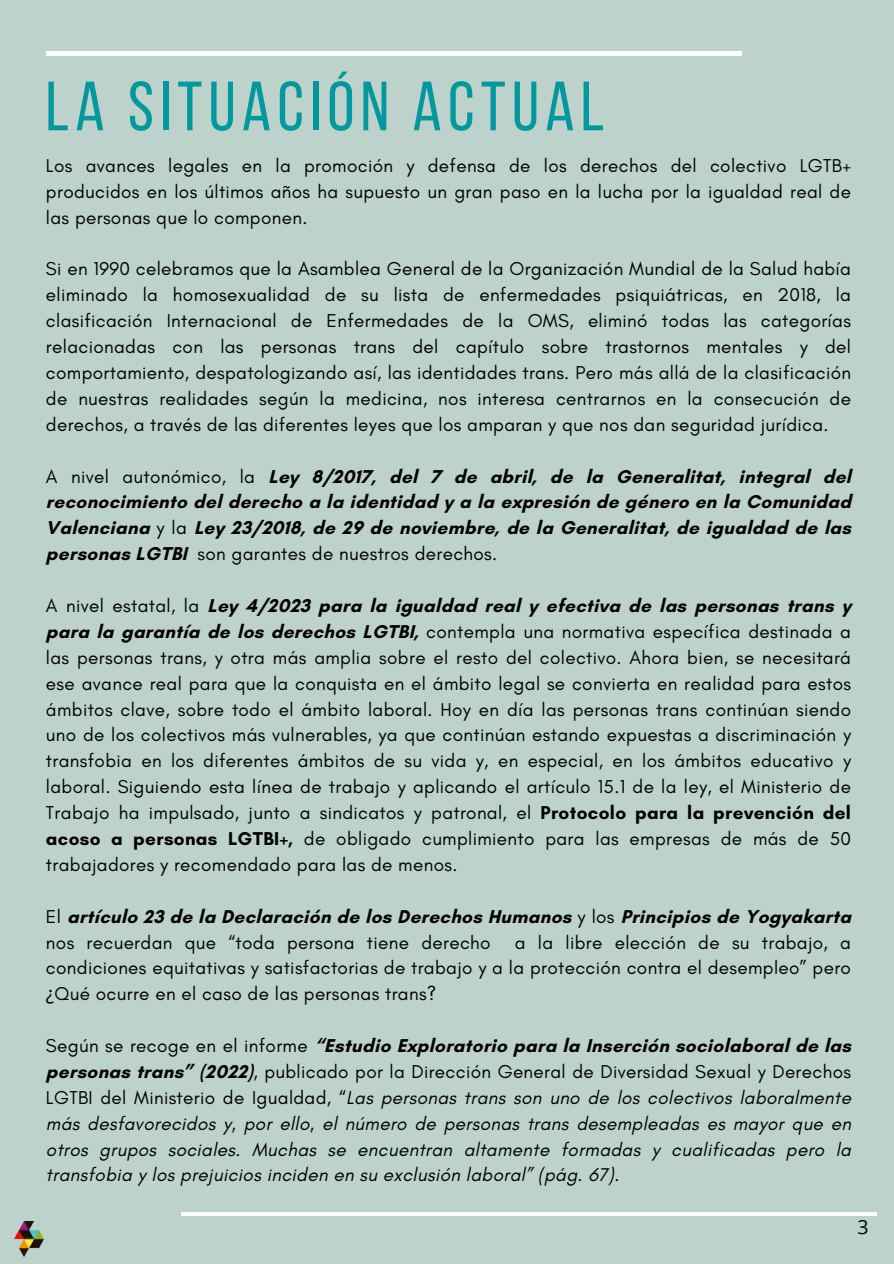
<style>
.page{position:relative;width:894px;height:1264px;background:#fff}
.page>*{position:absolute;margin:0;border:0;box-sizing:border-box;transform-origin:0 0}
.t1{font:69.45px "Bebas Neue";letter-spacing:.09em;color:#03989e}
.t2{font:19.5px "Open Sans";color:#000}
.t3{font:18.9px/25.8px "Glacial Indifference";letter-spacing:.02em;color:#000;text-align:justify}
.t4{font:italic 18.9px/25.8px "Glacial Indifference";letter-spacing:.02em;color:#000;text-align:justify}
.t5{font:700 18.9px/25.8px "Glacial Indifference";letter-spacing:.02em;color:#000;text-align:justify}
.s1{font-weight:400}
.s2{font-weight:700}
.s3{font-family:"Noto Sans"}
.s4{font-style:normal}
.s5{font-weight:700;font-style:normal}
</style>
<div class="page">
<div style="left:0;top:0;width:893px;height:1263px;background:#bcd2cb"></div>
<hr style="left:46px;top:52px;width:695px;height:3px;background:#fff">
<hr style="left:181px;top:1212px;width:696px;height:3px;background:#fff">
<img style="left:14px;top:1221px;width:30px;height:35px">
<p class="t1" style="left:46px;top:78px;width:560px">LA SITUACIÓN ACTUAL</p>
<h1 class="t3" style="left:46px;top:152px;width:806px">Los avances legales en la promoción y defensa de los derechos del colectivo LGTB+ producidos en los últimos años ha supuesto un gran paso en la lucha por la igualdad real de las personas que lo componen.</h1>
<p class="t3" style="left:46px;top:256px;width:806px">Si en 1990 celebramos que la Asamblea General de la Organización Mundial de la Salud había eliminado la homosexualidad de su lista de enfermedades psiquiátricas, en 2018, la clasificación Internacional de Enfermedades de la OMS, eliminó todas las categorías relacionadas con las personas trans del capítulo sobre trastornos mentales y del comportamiento, despatologizando así, las identidades trans. Pero más allá de la clasificación de nuestras realidades según la medicina, nos interesa centrarnos en la consecución de derechos, a través de las diferentes leyes que los amparan y que nos dan seguridad jurídica.</p>
<p class="t5" style="left:46px;top:463px;width:806px"><span class="s1">A nivel autonómico, la</span> Ley 8/2017, del 7 de abril, de la Generalitat, integral del reconocimiento del derecho a la identidad y a la expresión de género en la Comunidad Valenciana <span class="s1">y la</span> Ley 23/2018, de 29 de noviembre, de la Generalitat, de igualdad de las personas LGTBI <span class="s1">son garantes de nuestros derechos.</span></p>
<p class="t3" style="left:46px;top:592px;width:806px">A nivel estatal, la <span class="s2">Ley 4/2023 para la igualdad real y efectiva de las personas trans y para la garantía de los derechos LGTBI,</span> contempla una normativa específica destinada a las personas trans, y otra más amplia sobre el resto del colectivo. Ahora bien, se necesitará ese avance real para que la conquista en el ámbito legal se convierta en realidad para estos ámbitos clave, sobre todo el ámbito laboral. Hoy en día las personas trans continúan siendo uno de los colectivos más vulnerables, ya que continúan estando expuestas a discriminación y transfobia en los diferentes ámbitos de su vida y, en especial, en los ámbitos educativo y laboral. Siguiendo esta línea de trabajo y aplicando el artículo 15.1 de la ley, el Ministerio de Trabajo ha impulsado, junto a sindicatos y patronal, el <span class="s2">Protocolo para la prevención del acoso a personas LGTBI+,</span> de obligado cumplimiento para las empresas de más de 50 trabajadores y recomendado para las de menos.</p>
<p class="t5" style="left:46px;top:903px;width:806px"><span class="s1">El</span> artículo 23 de la Declaración de los Derechos Humanos <span class="s1">y los</span> Principios de Yogyakarta <span class="s1">nos recuerdan que “toda persona tiene derecho</span></p>
<p class="t3" style="left:46px;top:929px;width:806px;text-indent:469px">a la libre elección de su trabajo, a condiciones equitativas y satisfactorias de trabajo y a la protección contra el desempleo” pero <span class="s3">¿</span>Qué ocurre en el caso de las personas trans?</p>
<p class="t4" style="left:46px;top:1032px;width:806px"><span class="s4">Según se recoge en el informe</span> <span class="s5">“Estudio Exploratorio para la Inserción sociolaboral de las personas trans” (2022)</span><span class="s4">, publicado por la Dirección General de Diversidad Sexual y Derechos LGTBI del Ministerio de Igualdad, “</span>Las personas trans son uno de los colectivos laboralmente más desfavorecidos y, por ello, el número de personas trans desempleadas es mayor que en otros grupos sociales. Muchas se encuentran altamente formadas y cualificadas pero la transfobia y los prejuicios inciden en su exclusión laboral” (pág. 67).</p>
<p class="t2" style="left:857px;top:1212px;width:13px">3</p>
</div>
